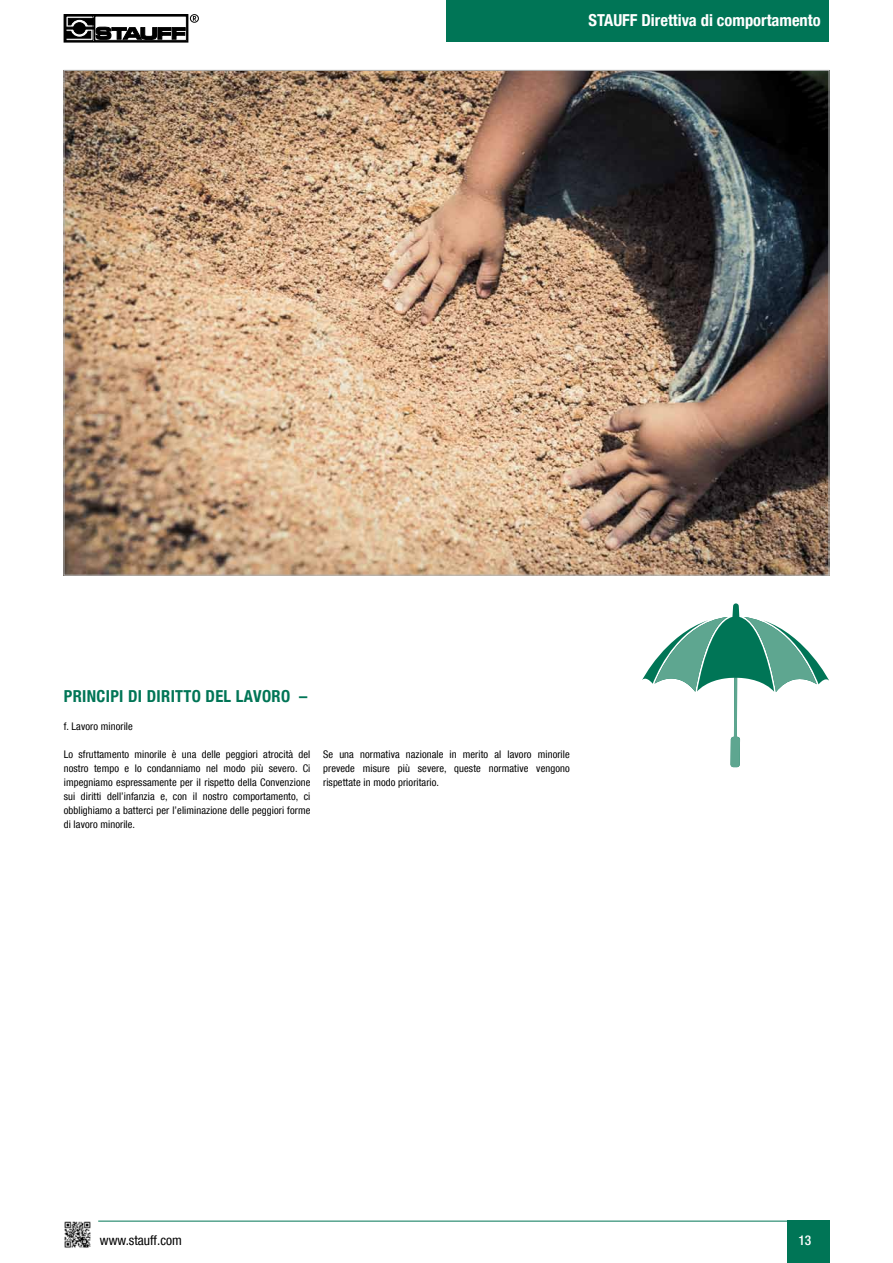
<style>
.page{position:relative;width:893px;height:1263px;background:#fff}
.page>*{position:absolute;margin:0;border:0;box-sizing:border-box;transform-origin:0 0}
.t1{font:700 condensed 16.5px "Helvetica Neue LT Com";color:#fff}
.t2{font:700 condensed 16.5px "Helvetica Neue LT Com";letter-spacing:.02em;color:#007556}
.t3{font:condensed 13.5px "Helvetica Neue LT Com";color:#000}
.t4{font:500 condensed 13.5px "Helvetica Neue LT Com";color:#fff}
.t5{font:condensed 10.5px/14.1px "Helvetica Neue LT Com";letter-spacing:.01em;color:#000;text-align:justify}
</style>
<div class="page">
<div style="left:446px;top:0;width:383px;height:42px;background:#007556"></div>
<div style="left:64px;top:14px;width:124px;height:28px;border:1px solid #000"></div>
<svg style="left:68px;top:25px;width:23px;height:6px"></svg>
<div style="left:190px;top:14px;width:9px;height:9px;border:1px solid #000;border-radius:50%"></div>
<svg style="left:193px;top:16px;width:3px;height:5px"></svg>
<svg style="left:68px;top:18px;width:26px;height:7px"></svg>
<svg style="left:66px;top:31px;width:25px;height:7px"></svg>
<svg style="left:71px;top:20px;width:17px;height:16px"></svg>
<div style="left:71px;top:20px;width:17px;height:16px;border:1px solid #fff;border-radius:50%"></div>
<div style="left:74px;top:23px;width:11px;height:11px;background:#000;border-radius:50%"></div>
<div style="left:74px;top:23px;width:11px;height:11px;border:1px solid #000;border-radius:50%"></div>
<hr style="left:66px;top:27px;width:28px;height:2px;background:#000">
<svg style="left:96px;top:27px;width:89px;height:13px"></svg>
<div style="left:787px;top:1221px;width:42px;height:42px;background:#007556"></div>
<hr style="left:64px;top:1221px;width:765px;height:1px;background:#007556">
<svg style="left:64px;top:1220px;width:37px;height:28px"></svg>
<img style="left:66px;top:72px;width:761px;height:501px">
<svg style="left:642px;top:603px;width:187px;height:164px"></svg>
<h1 class="t1" style="left:589px;top:10px;width:234px">STAUFF Direttiva di comportamento</h1>
<h1 class="t2" style="left:64px;top:686px;width:245px">PRINCIPI DI DIRITTO DEL LAVORO –</h1>
<p class="t5" style="left:64px;top:719px;width:71px">f. Lavoro minorile</p>
<p class="t5" style="left:64px;top:747px;width:248px">Lo sfruttamento minorile è una delle peggiori atrocità del nostro tempo e lo condanniamo nel modo più severo. Ci impegniamo espressamente per il rispetto della Convenzione sui diritti dell’infanzia e, con il nostro comportamento, ci obblighiamo a batterci per l’eliminazione delle peggiori forme di lavoro minorile.</p>
<p class="t5" style="left:323px;top:747px;width:248px">Se una normativa nazionale in merito al lavoro minorile prevede misure più severe, queste normative vengono rispettate in modo prioritario.</p>
<p class="t3" style="left:100px;top:1232px;width:83px">www.stauff.com</p>
<p class="t4" style="left:798px;top:1232px;width:14px">13</p>
</div>
